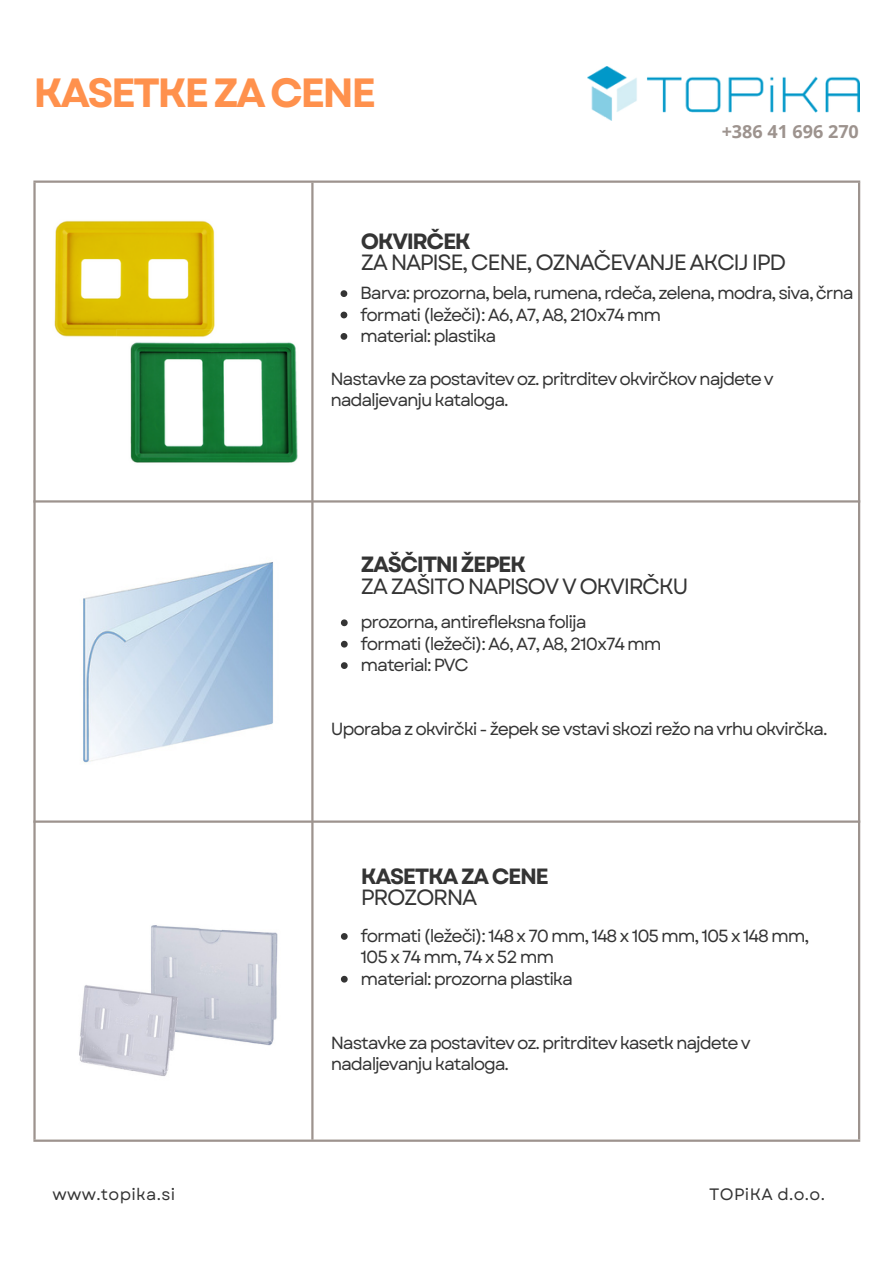
<style>
.page{position:relative;width:894px;height:1264px;background:#fff}
.page>*{position:absolute;margin:0;border:0;box-sizing:border-box;transform-origin:0 0}
.t1{font:700 40.8px "Garet";letter-spacing:-.065em;color:#ff914d}
.t2{font:22.05px/21.3px "Garet";letter-spacing:-.065em;color:#343434}
.t3{font:700 22.05px/21.3px "Garet";letter-spacing:-.065em;color:#343434}
.t4{font:700 18px "Open Sans";color:#9d938e}
.t5{font:17.55px/21.3px "Garet";letter-spacing:-.065em;color:#343434}
.t6{font:16.5px "Garet";letter-spacing:.02em;color:#343434}
.s1{font-weight:700}
.s2{font-weight:400}
</style>
<div class="page">
<hr style="left:33px;top:180px;width:827px;height:3px;background:#9d938e">
<hr style="left:33px;top:1139px;width:827px;height:2px;background:#9d938e">
<hr style="left:33px;top:820px;width:827px;height:2px;background:#9d938e">
<hr style="left:33px;top:500px;width:827px;height:2px;background:#9d938e">
<hr style="left:311px;top:183px;width:2px;height:956px;background:#9d938e">
<hr style="left:857px;top:182px;width:3px;height:957px;background:#9d938e">
<hr style="left:33px;top:183px;width:3px;height:956px;background:#9d938e">
<img style="left:587px;top:66px;width:272px;height:54px">
<img style="left:54px;top:220px;width:244px;height:243px">
<img style="left:79px;top:925px;width:199px;height:151px">
<img style="left:83px;top:562px;width:190px;height:201px">
<svg style="left:340px;top:290px;width:7px;height:7px"></svg>
<svg style="left:340px;top:311px;width:7px;height:7px"></svg>
<svg style="left:340px;top:333px;width:7px;height:7px"></svg>
<svg style="left:341px;top:619px;width:6px;height:7px"></svg>
<svg style="left:341px;top:641px;width:6px;height:6px"></svg>
<svg style="left:341px;top:662px;width:6px;height:7px"></svg>
<svg style="left:341px;top:933px;width:6px;height:6px"></svg>
<svg style="left:341px;top:975px;width:6px;height:7px"></svg>
<h2 class="t1" style="left:33px;top:63px;width:344px">KASETKE ZA CENE</h2>
<p class="t4" style="left:721px;top:119px;width:139px">+386 41 696 270</p>
<p class="t2" style="left:361px;top:230px;width:426px"><span class="s1">OKVIRČEK<br></span>ZA NAPISE, CENE, OZNAČEVANJE AKCIJ IPD</p>
<p class="t5" style="left:360px;top:282px;width:495px">Barva: prozorna, bela, rumena, rdeča, zelena, modra, siva, črna</p>
<p class="t5" style="left:360px;top:304px;width:302px">formati (ležeči): A6, A7, A8, 210x74 mm</p>
<h2 class="t5" style="left:360px;top:325px;width:138px">material: plastika</h2>
<p class="t5" style="left:330px;top:368px;width:445px">Nastavke za postavitev oz. pritrditev okvirčkov najdete v nadaljevanju kataloga.</p>
<p class="t2" style="left:361px;top:554px;width:329px"><span class="s1">ZAŠČITNI ŽEPEK<br></span>ZA ZAŠITO NAPISOV V OKVIRČKU</p>
<p class="t5" style="left:360px;top:611px;width:227px">prozorna, antirefleksna folija</p>
<p class="t5" style="left:360px;top:633px;width:302px">formati (ležeči): A6, A7, A8, 210x74 mm</p>
<h2 class="t5" style="left:360px;top:654px;width:110px">material: PVC</h2>
<p class="t5" style="left:331px;top:718px;width:498px">Uporaba z okvirčki - žepek se vstavi skozi režo na vrhu okvirčka.</p>
<p class="t3" style="left:361px;top:865px;width:189px">KASETKA ZA CENE<br><span class="s2">PROZORNA</span></p>
<p class="t5" style="left:360px;top:925px;width:450px">formati (ležeči): 148 x 70 mm, 148 x 105 mm, 105 x 148 mm,<br>105 x 74 mm, 74 x 52 mm</p>
<p class="t5" style="left:360px;top:968px;width:214px">material: prozorna plastika</p>
<p class="t5" style="left:331px;top:1032px;width:421px">Nastavke za postavitev oz. pritrditev kasetk najdete v nadaljevanju kataloga.</p>
<p class="t6" style="left:52px;top:1182px;width:124px">www.topika.si</p>
<p class="t6" style="left:709px;top:1182px;width:117px">TOPiKA d.o.o.</p>
</div>
